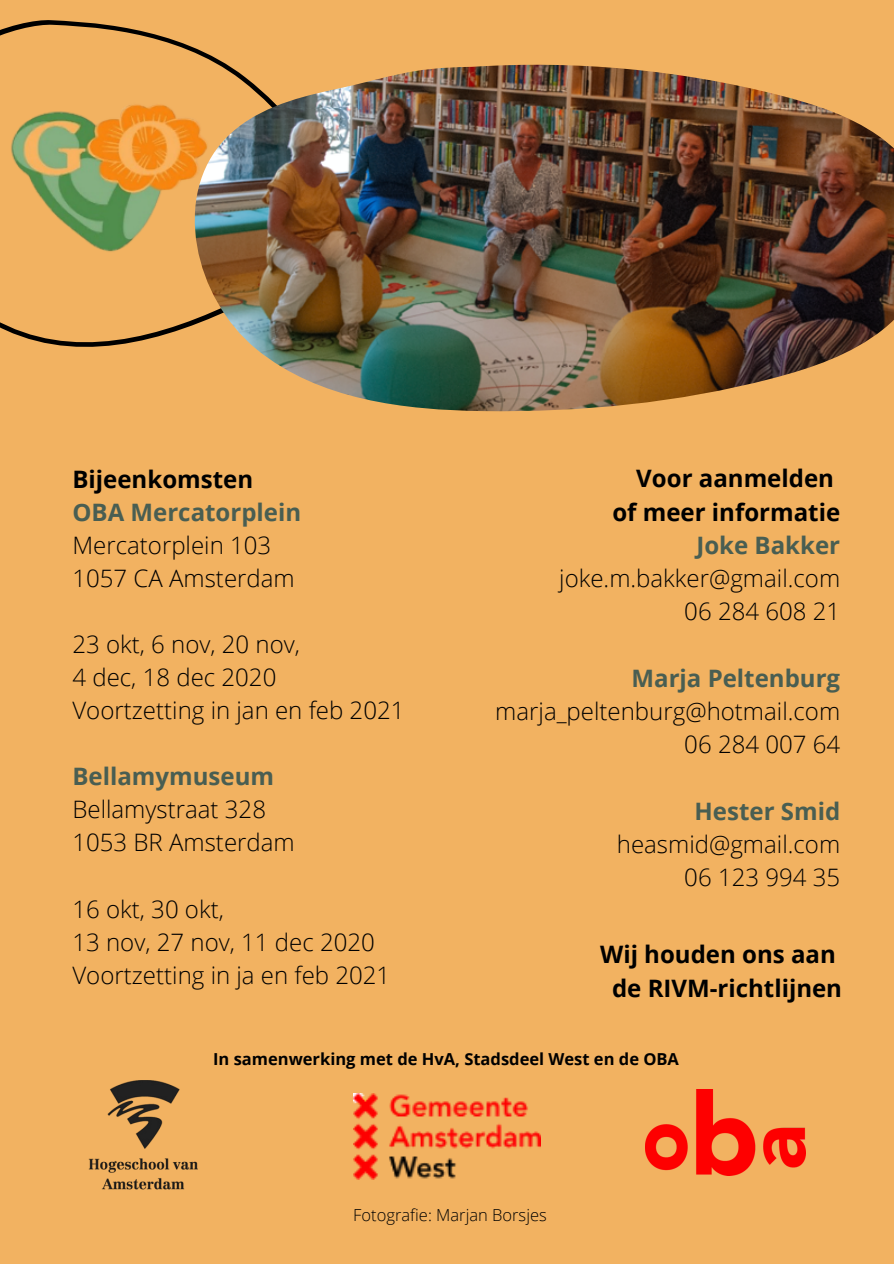
<style>
.page{position:relative;width:894px;height:1264px;background:#fff}
.page>*{position:absolute;margin:0;border:0;box-sizing:border-box;transform-origin:0 0}
.t1{font:300 24px/33px "Open Sans";color:#000}
.t2{font:700 24px/33.2px "Open Sans";color:#000;text-align:right}
.t3{font:700 24px "Open Sans";color:#495e52}
.t4{font:700 16.5px "Open Sans";color:#000}
.t5{font:300 16.5px "Open Sans";color:#000}
</style>
<div class="page">
<div style="left:0;top:0;width:893px;height:1263px;background:#f2b261"></div>
<svg style="left:0;top:20px;width:219px;height:327px"></svg>
<img style="left:195px;top:60px;width:698px;height:352px">
<img style="left:353px;top:1093px;width:187px;height:86px">
<img style="left:88px;top:1080px;width:110px;height:110px">
<img style="left:0;top:84px;width:232px;height:190px">
<img style="left:645px;top:1089px;width:159px;height:86px">
<p class="t2" style="left:72px;top:461px;width:182px">Bijeenkomsten</p>
<p class="t3" style="left:72px;top:495px;width:230px">OBA Mercatorplein</p>
<p class="t1" style="left:72px;top:528px;width:224px">Mercatorplein 103<br>1057 CA Amsterdam</p>
<p class="t1" style="left:72px;top:627px;width:333px">23 okt, 6 nov, 20 nov,<br>4 dec, 18 dec 2020<br>Voortzetting in jan en feb 2021</p>
<p class="t3" style="left:72px;top:759px;width:203px">Bellamymuseum</p>
<p class="t1" style="left:72px;top:792px;width:224px">Bellamystraat 328<br>1053 BR Amsterdam</p>
<p class="t1" style="left:72px;top:891px;width:319px">16 okt, 30 okt,<br>13 nov, 27 nov, 11 dec 2020<br>Voortzetting in ja en feb 2021</p>
<p class="t2" style="left:612px;top:461px;width:229px">Voor aanmelden of meer informatie</p>
<p class="t3" style="left:696px;top:528px;width:145px">Joke Bakker</p>
<p class="t1" style="left:559px;top:561px;width:282px;text-align:right">joke.m.bakker@gmail.com<br>06 284 608 21</p>
<p class="t3" style="left:631px;top:661px;width:210px">Marja Peltenburg</p>
<p class="t1" style="left:495px;top:694px;width:346px;text-align:right">marja_peltenburg@hotmail.com<br>06 284 007 64</p>
<p class="t3" style="left:694px;top:794px;width:147px">Hester Smid</p>
<p class="t1" style="left:616px;top:827px;width:225px;text-align:right">heasmid@gmail.com<br>06 123 994 35</p>
<p class="t2" style="left:600px;top:937px;width:243px;line-height:33.6px;text-align:center">Wij houden ons aan de RIVM-richtlijnen</p>
<p class="t4" style="left:213px;top:1047px;width:467px">In samenwerking met de HvA, Stadsdeel West en de OBA</p>
<p class="t5" style="left:353px;top:1203px;width:195px">Fotografie: Marjan Borsjes</p>
</div>
